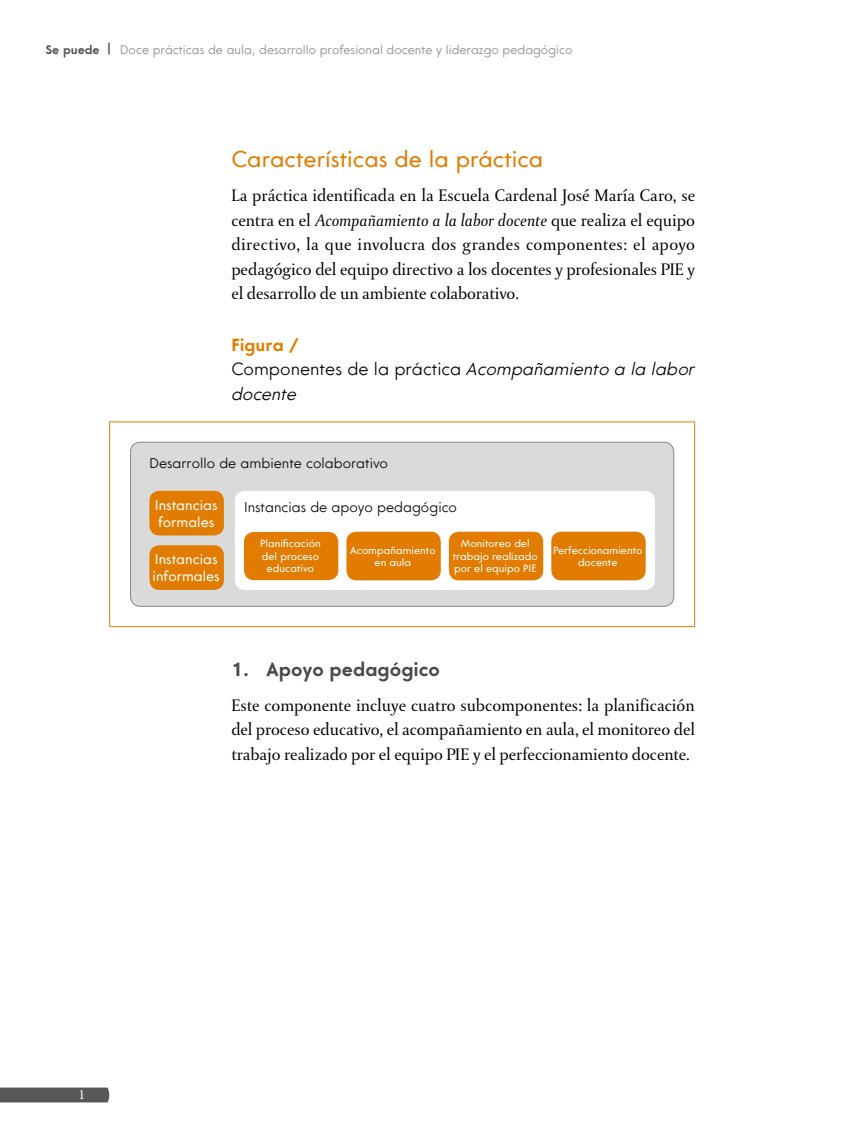
<style>
.page{position:relative;width:844px;height:1141px;background:#fff}
.page>*{position:absolute;margin:0;border:0;box-sizing:border-box;transform-origin:0 0}
.t1{font:22.75px "Core Sans G";color:#e27c00}
.t2{font:700 19.25px "Core Sans G";color:#4a4a49}
.t3{font:17.5px/24.5px "DTL Paradox ST";letter-spacing:-.005em;color:#000;text-align:justify}
.t4{font:italic 300 17.5px/24.5px "Core Sans G";color:#000}
.t5{font:300 14px "Core Sans G";color:#000}
.t6{font:14px/16.8px "Core Sans G";color:#fff}
.t7{font:14px "Minion Pro";color:#fff}
.t8{font:300 12.25px "Core Sans G";color:#878787}
.t9{font:10.5px/12.6px "Core Sans G";color:#fff;text-align:center}
.s1{font-weight:700;color:#575756}
.s2{font-style:italic}
.s3{font-weight:700;font-style:normal;color:#e27c00}
.s4{font-style:normal}
</style>
<div class="page">
<div style="left:0;top:1088px;width:109px;height:14px;background:#575756"></div>
<hr style="left:109px;top:421px;width:585px;height:1px;background:#e27c00">
<hr style="left:109px;top:422px;width:1px;height:204px;background:#e27c00">
<hr style="left:694px;top:422px;width:1px;height:204px;background:#e27c00">
<hr style="left:109px;top:626px;width:585px;height:1px;background:#e27c00">
<div style="left:130px;top:442px;width:543px;height:164px;background:#dadada;border-radius:10px"></div>
<div style="left:130px;top:442px;width:544px;height:165px;border:1px solid #878787;border-radius:10px"></div>
<div style="left:235px;top:491px;width:419px;height:99px;background:#fff;border-radius:10px"></div>
<div style="left:149px;top:491px;width:75px;height:44px;background:#e27c00;border-radius:10px"></div>
<div style="left:149px;top:545px;width:75px;height:45px;background:#e27c00;border-radius:10px"></div>
<div style="left:244px;top:532px;width:94px;height:48px;background:#e27c00;border-radius:10px"></div>
<div style="left:346px;top:532px;width:94px;height:48px;background:#e27c00;border-radius:10px"></div>
<div style="left:449px;top:532px;width:94px;height:48px;background:#e27c00;border-radius:10px"></div>
<div style="left:551px;top:532px;width:94px;height:48px;background:#e27c00;border-radius:10px"></div>
<p class="t8" style="left:45px;top:42px;width:528px"><span class="s1">Se puede |</span> Doce prácticas de aula, desarrollo profesional docente y liderazgo pedagógico</p>
<h1 class="t1" style="left:231px;top:145px;width:313px">Características de la práctica</h1>
<p class="t3" style="left:231px;top:183px;width:465px">La práctica identificada en la Escuela Cardenal José María Caro, se centra en el <span class="s2">Acompañamiento a la labor docente</span> que realiza el equipo directivo, la que involucra dos grandes componentes: el apoyo pedagógico del equipo directivo a los docentes y profesionales PIE y el desarrollo de un ambiente colaborativo.</p>
<p class="t4" style="left:231px;top:333px;width:465px"><span class="s3">Figura /<br></span><span class="s4">Componentes de la práctica</span> Acompañamiento a la labor docente</p>
<p class="t5" style="left:149px;top:455px;width:240px">Desarrollo de ambiente colaborativo</p>
<p class="t6" style="left:155px;top:497px;width:64px">Instancias formales</p>
<p class="t6" style="left:153px;top:551px;width:69px">Instancias informales</p>
<p class="t5" style="left:244px;top:499px;width:214px">Instancias de apoyo pedagógico</p>
<p class="t9" style="left:260px;top:537px;width:62px">Planificación del proceso educativo</p>
<p class="t9" style="left:350px;top:544px;width:87px">Acompañamiento en aula</p>
<p class="t9" style="left:452px;top:537px;width:86px">Monitoreo del trabajo realizado por el equipo PIE</p>
<p class="t9" style="left:553px;top:544px;width:91px">Perfeccionamiento docente</p>
<p class="t7" style="left:78px;top:1085px;width:8px">1</p>
<p class="t2" style="left:231px;top:658px;width:210px">1. Apoyo pedagógico</p>
<p class="t3" style="left:231px;top:693px;width:465px">Este componente incluye cuatro subcomponentes: la planificación del proceso educativo, el acompañamiento en aula, el monitoreo del trabajo realizado por el equipo PIE y el perfeccionamiento docente.</p>
</div>
